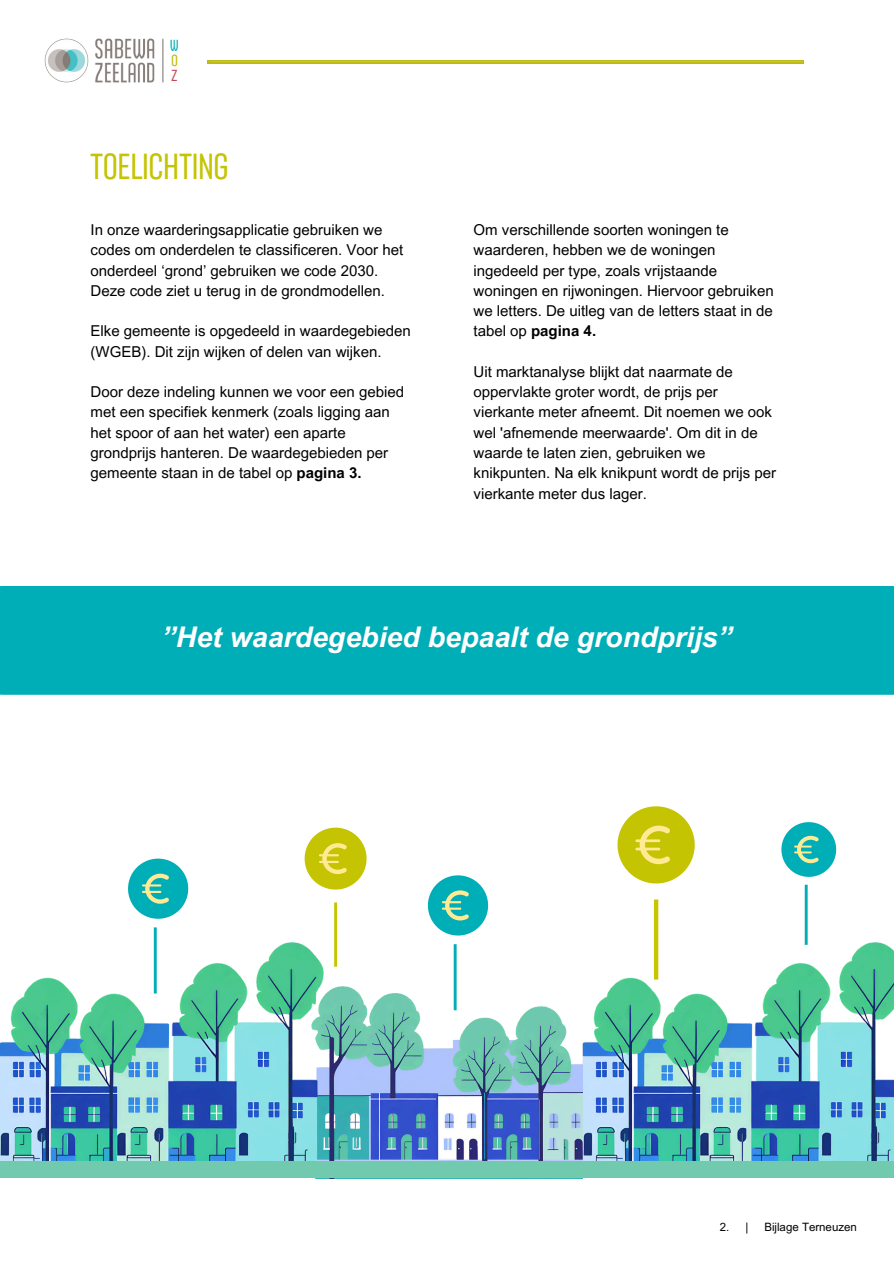
<style>
.page{position:relative;width:894px;height:1264px;background:#fff}
.page>*{position:absolute;margin:0;border:0;box-sizing:border-box;transform-origin:0 0}
.t1{font:300 36px "Sango";letter-spacing:-.035em;color:#c5c402}
.t2{font:italic 700 28.5px "Arial MT Pro";color:#fff}
.t3{font:300 15.9px/15.3px "Sango";color:#00aeb8;text-align:justify}
.t4{font:15px/20.2px "Arial MT Pro";color:#000}
.t5{font:11.55px "Arial MT Pro";color:#000}
.s1{color:#bdbc05}
.s2{color:#c9485c}
.s3{font-weight:700}
</style>
<div class="page">
<svg style="left:207px;top:61px;width:596px;height:3px;background:#bebd26"></svg>
<img style="left:44px;top:38px;width:111px;height:45px">
<hr style="left:162px;top:39px;width:1px;height:43px;background:#867e7c">
<img style="left:582px;top:942px;width:311px;height:218px">
<img style="left:309px;top:986px;width:273px;height:192px">
<img style="left:0;top:942px;width:324px;height:218px">
<svg style="left:128px;top:858px;width:60px;height:60px"></svg>
<hr style="left:154px;top:927px;width:3px;height:66px;background:#00aeb8">
<hr style="left:334px;top:902px;width:3px;height:64px;background:#c5c502">
<svg style="left:304px;top:827px;width:62px;height:62px"></svg>
<svg style="left:428px;top:875px;width:60px;height:60px"></svg>
<hr style="left:453px;top:944px;width:3px;height:66px;background:#00aeb8">
<div style="left:653px;top:899px;width:5px;height:80px;background:#c5c502"></div>
<svg style="left:617px;top:806px;width:77px;height:77px"></svg>
<svg style="left:781px;top:822px;width:54px;height:54px"></svg>
<hr style="left:804px;top:884px;width:3px;height:60px;background:#00aeb8">
<div style="left:0;top:1160px;width:893px;height:17px;background:#71caae"></div>
<div style="left:0;top:586px;width:893px;height:108px;background:#00aeb8"></div>
<h3 class="t3" style="left:170px;top:39px;width:11px">W <span class="s1">O </span><span class="s2">Z</span></h3>
<h4 class="t1" style="left:89px;top:152px;width:141px">TOELICHTING</h4>
<p class="t4" style="left:90px;top:222px;width:314px">In onze waarderingsapplicatie gebruiken we codes om onderdelen te classificeren. Voor het onderdeel ‘grond’ gebruiken we code 2030.<br>Deze code ziet u terug in de grondmodellen.</p>
<p class="t4" style="left:90px;top:323px;width:322px">Elke gemeente is opgedeeld in waardegebieden (WGEB). Dit zijn wijken of delen van wijken.</p>
<h1 class="t4" style="left:90px;top:384px;width:315px">Door deze indeling kunnen we voor een gebied met een specifiek kenmerk (zoals ligging aan het spoor of aan het water) een aparte grondprijs hanteren. De waardegebieden per gemeente staan in de tabel op <span class="s3">pagina 3.</span></h1>
<h4 class="t4" style="left:473px;top:222px;width:302px">Om verschillende soorten woningen te waarderen, hebben we de woningen ingedeeld per type, zoals vrijstaande woningen en rijwoningen. Hiervoor gebruiken we letters. De uitleg van de letters staat in de tabel op <span class="s3">pagina 4.</span></h4>
<h4 class="t4" style="left:473px;top:363px;width:304px">Uit marktanalyse blijkt dat naarmate de oppervlakte groter wordt, de prijs per vierkante meter afneemt. Dit noemen we ook wel 'afnemende meerwaarde'. Om dit in de waarde te laten zien, gebruiken we knikpunten. Na elk knikpunt wordt de prijs per vierkante meter dus lager.</h4>
<h4 class="t2" style="left:161px;top:626px;width:572px">”Het waardegebied bepaalt de grondprijs”</h4>
<p class="t5" style="left:719px;top:1222px;width:30px">2. |</p>
<p class="t5" style="left:764px;top:1222px;width:94px">Bijlage Terneuzen</p>
</div>
